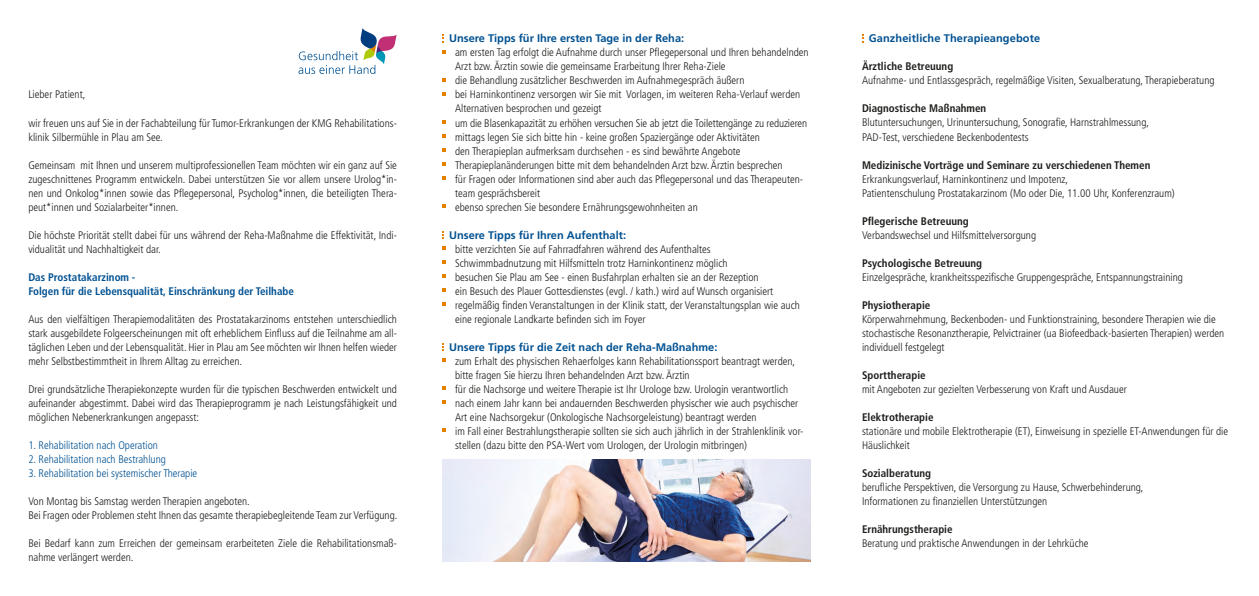
<style>
.page{position:relative;width:1259px;height:596px;background:#fff}
.page>*{position:absolute;margin:0;border:0;box-sizing:border-box;transform-origin:0 0}
.t1{font:300 condensed 11px/14px "Frutiger LT Std";color:#1d1d1b}
.t2{font:700 condensed 11px "Frutiger LT Std";color:#1d1d1b}
.t3{font:700 11px "Frutiger LT Std";color:#005192}
.t4{font:300 condensed 11px "Frutiger LT Std";color:#005192}
.t5{font:700 condensed 11px "Frutiger LT Std";color:#005192}
.s1{font-weight:700}
</style>
<div class="page">
<img style="left:442px;top:459px;width:369px;height:102px">
<svg style="left:298px;top:28px;width:99px;height:46px"></svg>
<p class="t1" style="left:28px;top:88px;width:59px">Lieber Patient,</p>
<p class="t1" style="left:28px;top:116px;width:370px">wir freuen uns auf Sie in der Fachabteilung für Tumor-Erkrankungen der KMG Rehabilitations&shy;klinik Silbermühle in Plau am See.</p>
<p class="t1" style="left:28px;top:158px;width:370px;text-align:justify">Gemeinsam mit Ihnen und unserem multiprofessionellen Team möchten wir ein ganz auf Sie zugeschnittenes Programm entwickeln. Dabei unterstützen Sie vor allem unsere Urolog*in&shy;nen und Onkolog*innen sowie das Pflegepersonal, Psycholog*innen, die beteiligten Thera&shy;peut*innen und Sozialarbeiter*innen.</p>
<p class="t1" style="left:28px;top:228px;width:370px">Die höchste Priorität stellt dabei für uns während der Reha-Maßnahme die Effektivität, Indi&shy;vidualität und Nachhaltigkeit dar.</p>
<p class="t5" style="left:28px;top:270px;width:109px">Das Prostatakarzinom -</p>
<p class="t5" style="left:28px;top:284px;width:267px">Folgen für die Lebensqualität, Einschränkung der Teilhabe</p>
<p class="t1" style="left:28px;top:312px;width:370px;text-align:justify">Aus den vielfältigen Therapiemodalitäten des Prostatakarzinoms entstehen unterschiedlich stark ausgebildete Folgeerscheinungen mit oft erheblichem Einfluss auf die Teilnahme am all&shy;täglichen Leben und der Lebensqualität. Hier in Plau am See möchten wir Ihnen helfen wieder mehr Selbstbestimmtheit in Ihrem Alltag zu erreichen.</p>
<p class="t1" style="left:28px;top:382px;width:370px;text-align:justify">Drei grundsätzliche Therapiekonzepte wurden für die typischen Beschwerden entwickelt und aufeinander abgestimmt. Dabei wird das Therapieprogramm je nach Leistungsfähigkeit und möglichen Nebenerkrankungen angepasst:</p>
<p class="t4" style="left:28px;top:438px;width:131px">1. Rehabilitation nach Operation</p>
<p class="t4" style="left:28px;top:452px;width:139px">2. Rehabilitation nach Bestrahlung</p>
<p class="t4" style="left:28px;top:466px;width:170px">3. Rehabilitation bei systemischer Therapie</p>
<p class="t1" style="left:28px;top:494px;width:223px">Von Montag bis Samstag werden Therapien angeboten.</p>
<p class="t1" style="left:28px;top:508px;width:370px">Bei Fragen oder Problemen steht Ihnen das gesamte therapiebegleitende Team zur Verfügung.</p>
<p class="t1" style="left:28px;top:536px;width:370px">Bei Bedarf kann zum Erreichen der gemeinsam erarbeiteten Ziele die Rehabilitationsmaß&shy;nahme verlängert werden.</p>
<p class="t3" style="left:449px;top:32px;width:236px">Unsere Tipps für Ihre ersten Tage in der Reha:</p>
<p class="t1" style="left:455px;top:46px;width:355px">am ersten Tag erfolgt die Aufnahme durch unser Pflegepersonal und Ihren behandelnden<br>Arzt bzw. Ärztin sowie die gemeinsame Erarbeitung Ihrer Reha-Ziele</p>
<p class="t1" style="left:455px;top:74px;width:291px">die Behandlung zusätzlicher Beschwerden im Aufnahmegespräch äußern</p>
<p class="t1" style="left:455px;top:88px;width:347px">bei Harninkontinenz versorgen wir Sie mit Vorlagen, im weiteren Reha-Verlauf werden<br>Alternativen besprochen und gezeigt</p>
<p class="t1" style="left:455px;top:116px;width:354px">um die Blasenkapazität zu erhöhen versuchen Sie ab jetzt die Toilettengänge zu reduzieren</p>
<p class="t1" style="left:455px;top:130px;width:306px">mittags legen Sie sich bitte hin - keine großen Spaziergänge oder Aktivitäten</p>
<p class="t1" style="left:455px;top:144px;width:287px">den Therapieplan aufmerksam durchsehen - es sind bewährte Angebote</p>
<p class="t1" style="left:455px;top:158px;width:329px">Therapieplanänderungen bitte mit dem behandelnden Arzt bzw. Ärztin besprechen</p>
<p class="t1" style="left:455px;top:172px;width:349px">für Fragen oder Informationen sind aber auch das Pflegepersonal und das Therapeuten&shy;team gesprächsbereit</p>
<p class="t1" style="left:455px;top:200px;width:244px">ebenso sprechen Sie besondere Ernährungsgewohnheiten an</p>
<p class="t3" style="left:449px;top:228px;width:178px">Unsere Tipps für Ihren Aufenthalt:</p>
<p class="t1" style="left:455px;top:242px;width:257px">bitte verzichten Sie auf Fahrradfahren während des Aufenthaltes</p>
<p class="t1" style="left:455px;top:256px;width:274px">Schwimmbadnutzung mit Hilfsmitteln trotz Harninkontinenz möglich</p>
<p class="t1" style="left:455px;top:270px;width:305px">besuchen Sie Plau am See - einen Busfahrplan erhalten sie an der Rezeption</p>
<p class="t1" style="left:455px;top:284px;width:320px">ein Besuch des Plauer Gottesdienstes (evgl. / kath.) wird auf Wunsch organisiert</p>
<p class="t1" style="left:455px;top:298px;width:346px">regelmäßig finden Veranstaltungen in der Klinik statt, der Veranstaltungsplan wie auch eine regionale Landkarte befinden sich im Foyer</p>
<p class="t3" style="left:449px;top:340px;width:270px">Unsere Tipps für die Zeit nach der Reha-Maßnahme:</p>
<p class="t1" style="left:455px;top:354px;width:341px">zum Erhalt des physischen Rehaerfolges kann Rehabilitationssport beantragt werden, bitte fragen Sie hierzu Ihren behandelnden Arzt bzw. Ärztin</p>
<p class="t1" style="left:455px;top:382px;width:335px">für die Nachsorge und weitere Therapie ist Ihr Urologe bzw. Urologin verantwortlich</p>
<p class="t1" style="left:455px;top:396px;width:345px">nach einem Jahr kann bei andauernden Beschwerden physischer wie auch psychischer<br>Art eine Nachsorgekur (Onkologische Nachsorgeleistung) beantragt werden</p>
<p class="t1" style="left:455px;top:424px;width:350px">im Fall einer Bestrahlungstherapie sollten sie sich auch jährlich in der Strahlenklinik vor&shy;stellen (dazu bitte den PSA-Wert vom Urologen, der Urologin mitbringen)</p>
<p class="t3" style="left:869px;top:32px;width:173px">Ganzheitliche Therapieangebote</p>
<p class="t2" style="left:862px;top:60px;width:93px">Ärztliche Betreuung</p>
<p class="t1" style="left:862px;top:74px;width:354px">Aufnahme- und Entlassgespräch, regelmäßige Visiten, Sexualberatung, Therapieberatung</p>
<p class="t1" style="left:862px;top:102px;width:289px"><span class="s1">Diagnostische Maßnahmen<br></span>Blutuntersuchungen, Urinuntersuchung, Sonografie, Harnstrahlmessung,</p>
<p class="t1" style="left:862px;top:130px;width:168px">PAD-Test, verschiedene Beckenbodentests</p>
<p class="t2" style="left:862px;top:158px;width:290px">Medizinische Vorträge und Seminare zu verschiedenen Themen</p>
<p class="t1" style="left:862px;top:172px;width:208px">Erkrankungsverlauf, Harninkontinenz und Impotenz,</p>
<p class="t1" style="left:862px;top:186px;width:314px">Patientenschulung Prostatakarzinom (Mo oder Die, 11.00 Uhr, Konferenzraum)</p>
<p class="t2" style="left:862px;top:214px;width:108px">Pflegerische Betreuung</p>
<p class="t1" style="left:862px;top:228px;width:176px">Verbandswechsel und Hilfsmittelversorgung</p>
<p class="t2" style="left:862px;top:256px;width:122px">Psychologische Betreuung</p>
<p class="t1" style="left:862px;top:270px;width:322px">Einzelgespräche, krankheitsspezifische Gruppengespräche, Entspannungstraining</p>
<p class="t2" style="left:862px;top:298px;width:70px">Physiotherapie</p>
<p class="t1" style="left:862px;top:312px;width:364px">Körperwahrnehmung, Beckenboden- und Funktionstraining, besondere Therapien wie die stochastische Resonanztherapie, Pelvictrainer (ua Biofeedback-basierten Therapien) werden individuell festgelegt</p>
<p class="t2" style="left:862px;top:368px;width:65px">Sporttherapie</p>
<p class="t1" style="left:862px;top:382px;width:266px">mit Angeboten zur gezielten Verbesserung von Kraft und Ausdauer</p>
<p class="t2" style="left:862px;top:410px;width:73px">Elektrotherapie</p>
<p class="t1" style="left:862px;top:424px;width:368px">stationäre und mobile Elektrotherapie (ET), Einweisung in spezielle ET-Anwendungen für die<br>Häuslichkeit</p>
<p class="t2" style="left:862px;top:466px;width:70px">Sozialberatung</p>
<p class="t1" style="left:862px;top:480px;width:283px">berufliche Perspektiven, die Versorgung zu Hause, Schwerbehinderung,</p>
<p class="t1" style="left:862px;top:494px;width:187px">Informationen zu finanziellen Unterstützungen</p>
<p class="t2" style="left:862px;top:522px;width:92px">Ernährungstherapie</p>
<p class="t1" style="left:862px;top:536px;width:228px">Beratung und praktische Anwendungen in der Lehrküche</p>
</div>
